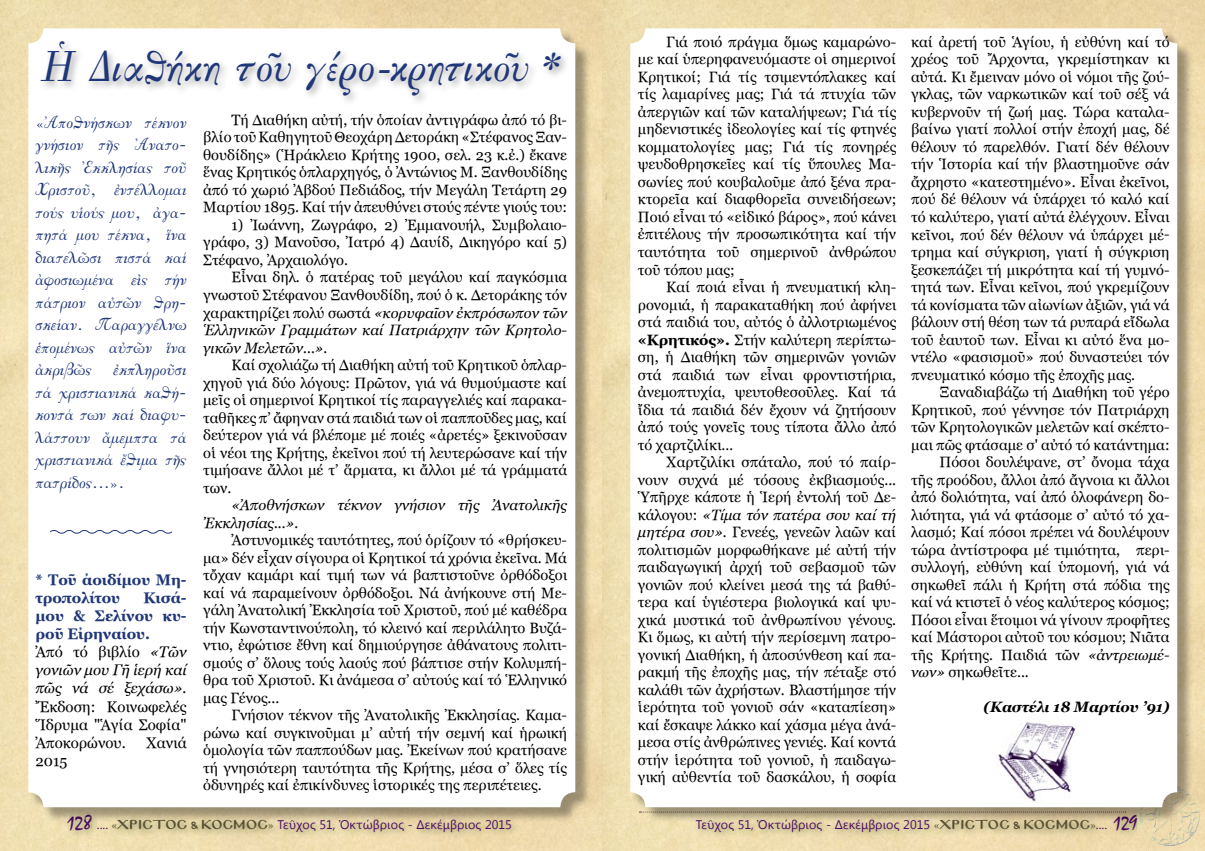
<style>
.page{position:relative;width:1205px;height:851px;background:#fff}
.page>*{position:absolute;margin:0;border:0;box-sizing:border-box;transform-origin:0 0}
.t1{font:42.5px "GFS Bodoni Classic";color:#1f3678}
.t2{font:italic 16.25px/22.5px "GFS Goschen";color:#1f3678;text-align:justify}
.t3{font:15px/18px "SK Georgia Pol Uni W";color:#000;text-align:justify}
.t4{font:15px/18px "SK Georgia Pol Uni W Bold";color:#1f3678}
.t5{font:15px/18px "SK Georgia Pol Uni W Italic";color:#000}
.t6{font:14.62px/17.5px "SK Georgia Pol Uni W";color:#000;text-align:justify}
.t7{font:14.62px/17.5px "SK Georgia Pol Uni W Italic";color:#000;text-align:justify}
.t8{font:italic 14.62px "SK Georgia Pol Uni W Bold";color:#000}
.t9{font:12.5px "Segoe UI";letter-spacing:.01em;color:#4d0c62}
.s1{font-family:"SK Georgia Pol Uni W Italic"}
.s2{font-family:"SK Georgia Pol Uni W"}
.s3{font-family:"SK Georgia Pol Uni W Bold"}
.s4{font-family:"Mistral";font-size:20px}
.s5{font-family:"Minion Pro"}
.s6{font-family:"Minion Pro";color:#585134}
.s7{font-family:"Mg Byzantine UC Pol Normal";font-size:11.25px;color:#585134}
</style>
<div class="page">
<img style="left:0;top:0;width:1205px;height:850px">
<div style="left:30px;top:30px;width:561px;height:793px;background:#000;opacity:.35"></div>
<div style="left:28px;top:28px;width:547px;height:779px;background:#fff;border-radius:15px"></div>
<div style="left:38px;top:38px;width:533px;height:68px;background:#000;opacity:.35"></div>
<svg style="left:50px;top:530px;width:122px;height:4px"></svg>
<div style="left:632px;top:30px;width:561px;height:793px;background:#000;opacity:.35"></div>
<div style="left:630px;top:28px;width:547px;height:779px;background:#fff;border-radius:15px"></div>
<img style="left:997px;top:722px;width:79px;height:80px">
<h1 class="t1" style="left:40px;top:34px;width:523px">Ἡ Διαθήκη τοῦ γέρο-κρητικοῦ *</h1>
<p class="t2" style="left:35px;top:112px;width:153px">«Ἀποθνήσκων τέκνον γνήσιον τῆς Ἀνατο&shy;λικῆς Ἐκκλησίας τοῦ Χριστοῦ, ἐντέλλομαι τούς υἱούς μου, ἀγα&shy;πητά μου τέκνα, ἵνα διατελῶσι πιστά καί ἀφοσιωμένα εἰς τήν πάτριον αὐτῶν θρη&shy;σκείαν. Παραγγέλνω ἑπομένως αὐτῶν ἵνα ἀκριβῶς</p>
<p class="t2" style="left:35px;top:359px;width:153px;text-indent:78px">ἐκπληροῦσι τά χριστιανικά καθή&shy;κοντά των καί διαφυ&shy;λάττουν ἄμεμπτα τά χριστιανικά ἔθιμα τῆς πατρίδος...».</p>
<p class="t4" style="left:35px;top:570px;width:153px">* Τοῦ ἀοιδίμου Μη&shy;τροπολίτου</p>
<p class="t4" style="left:35px;top:588px;width:153px;text-align:justify;text-indent:108px">Κισά&shy;μου &amp; Σελίνου κυ&shy;ροῦ Εἰρηναίου.</p>
<p class="t3" style="left:35px;top:643px;width:153px">Ἀπό τό βιβλίο <span class="s1">«Τῶν</span></p>
<p class="t5" style="left:35px;top:660px;width:153px">γονιῶν μου Γῆ ἱερή καί πῶς νά σέ ξεχάσω».</p>
<p class="t3" style="left:35px;top:697px;width:153px">Ἔκδοση: Κοινωφελές Ἵδρυμα "Ἁγία Σοφία" Ἀποκορώνου.</p>
<p class="t3" style="left:146px;top:733px;width:42px">Χανιά</p>
<p class="t3" style="left:35px;top:751px;width:33px">2015</p>
<p class="t6" style="left:203px;top:111px;width:365px;text-indent:28px">Τή Διαθήκη αὐτή, τήν ὁποίαν ἀντιγράφω ἀπό τό βι&shy;βλίο τοῦ Καθηγητοῦ Θεοχάρη Δετοράκη «Στέφανος Ξαν&shy;θουδίδης» (Ἡράκλειο Κρήτης 1900, σελ. 23 κ.ἐ.) ἔκανε ἕνας Κρητικός ὁπλαρχηγός, ὁ Ἀντώνιος Μ. Ξανθουδίδης ἀπό τό χωριό Ἀβδού Πεδιάδος, τήν Μεγάλη Τετάρτη 29<br>Μαρτίου 1895. Καί τήν ἀπευθύνει στούς πέντε γιούς του:</p>
<p class="t6" style="left:203px;top:216px;width:365px;text-indent:28px">1) Ἰωάννη, Ζωγράφο, 2) Ἐμμανουήλ, Συμβολαιο&shy;γράφο, 3) Μανοῦσο, Ἰατρό 4) Δαυίδ, Δικηγόρο καί 5)<br>Στέφανο, Ἀρχαιολόγο.</p>
<p class="t6" style="left:203px;top:268px;width:365px;text-align:right">Εἶναι δηλ. ὁ πατέρας τοῦ μεγάλου καί παγκόσμια γνωστοῦ Στέφανου Ξανθουδίδη, πού ὁ κ. Δετοράκης τόν</p>
<p class="t7" style="left:203px;top:303px;width:365px"><span class="s2">χαρακτηρίζει πολύ σωστά</span> «κορυφαῖον ἐκπρόσωπον τῶν Ἑλληνικῶν Γραμμάτων καί Πατριάρχην τῶν Κρητολο&shy;γικῶν Μελετῶν...».</p>
<p class="t6" style="left:203px;top:356px;width:365px;text-indent:28px">Καί σχολιάζω τή Διαθήκη αὐτή τοῦ Κρητικοῦ ὁπλαρ&shy;χηγοῦ γιά δύο λόγους: Πρῶτον, γιά νά θυμούμαστε καί μεῖς οἱ σημερινοί Κρητικοί τίς παραγγελιές καί παρακα&shy;ταθῆκες π’ ἄφηναν στά παιδιά των οἱ παπποῦδες μας, καί δεύτερον γιά νά βλέπομε μέ ποιές «ἀρετές» ξεκινοῦσαν οἱ νέοι της Κρήτης, ἐκεῖνοι πού τή λευτερώσανε καί τήν τιμήσανε ἄλλοι μέ τ’ ἅρματα, κι ἄλλοι μέ τά γράμματά των.</p>
<p class="t7" style="left:203px;top:495px;width:365px;text-indent:28px">«Ἀποθνήσκων τέκνον γνήσιον τῆς Ἀνατολικῆς<br>Ἐκκλησίας...».</p>
<p class="t6" style="left:203px;top:531px;width:365px;text-indent:28px">Ἀστυνομικές ταυτότητες, πού ὁρίζουν τό «θρήσκευ&shy;μα» δέν εἶχαν σίγουρα οἱ Κρητικοί τά χρόνια ἐκεῖνα. Μά τὄχαν καμάρι καί τιμή των νά βαπτιστοῦνε ὀρθόδοξοι καί νά παραμείνουν ὀρθόδοξοι. Νά ἀνήκουνε στή Με&shy;γάλη Ἀνατολική Ἐκκλησία τοῦ Χριστοῦ, πού μέ καθέδρα τήν Κωνσταντινούπολη, τό κλεινό καί περιλάλητο Βυζά&shy;ντιο, ἐφώτισε ἔθνη καί δημιούργησε ἀθάνατους πολιτι&shy;σμούς σ’ ὅλους τούς λαούς πού βάπτισε στήν Κολυμπή&shy;θρα τοῦ Χριστοῦ. Κι ἀνάμεσα σ’ αὐτούς καί τό Ἑλληνικό μας Γένος...</p>
<p class="t6" style="left:203px;top:706px;width:365px;text-indent:28px">Γνήσιον τέκνον τῆς Ἀνατολικῆς Ἐκκλησίας. Καμα&shy;ρώνω καί συγκινοῦμαι μ’ αὐτή τήν σεμνή καί ἡρωική ὁμολογία τῶν παππούδων μας. Ἐκείνων πού κρατήσανε τή γνησιότερη ταυτότητα τῆς Κρήτης, μέσα σ’ ὅλες τίς ὀδυνηρές καί ἐπικίνδυνες ἱστορικές της περιπέτειες.</p>
<p class="t6" style="left:638px;top:33px;width:260px;text-indent:28px">Γιά ποιό πράγμα ὅμως καμαρώνο&shy;με καί ὑπερηφανευόμαστε οἱ σημερινοί Κρητικοί; Γιά τίς τσιμεντόπλακες καί τίς λαμαρίνες μας; Γιά τά πτυχία τῶν ἀπεργιῶν καί τῶν καταλήψεων; Γιά τίς μηδενιστικές ἰδεολογίες καί τίς φτηνές κομματολογίες μας; Γιά τίς πονηρές ψευδοθρησκεῖες καί τίς ὕπουλες Μα&shy;σωνίες πού κουβαλοῦμε ἀπό ξένα πρα&shy;κτορεῖα καί διαφθορεῖα συνειδήσεων; Ποιό εἶναι τό «εἰδικό βάρος», πού κάνει ἐπιτέλους τήν προσωπικότητα καί τήν ταυτότητα τοῦ σημερινοῦ ἀνθρώπου τοῦ τόπου μας;</p>
<p class="t6" style="left:638px;top:278px;width:260px;text-indent:28px">Καί ποιά εἶναι ἡ πνευματική κλη&shy;ρονομιά, ἡ παρακαταθήκη πού ἀφήνει στά παιδιά του, αὐτός ὁ ἀλλοτριωμένος <span class="s3">«Κρητικός».</span> Στήν καλύτερη περίπτω&shy;ση, ἡ Διαθήκη τῶν σημερινῶν γονιῶν στά παιδιά των εἶναι φροντιστήρια, ἀνεμοπτυχία, ψευτοθεσοῦλες. Καί τά ἴδια τά παιδιά δέν ἔχουν νά ζητήσουν ἀπό τούς γονεῖς τους τίποτα ἄλλο ἀπό τό χαρτζιλίκι…</p>
<p class="t6" style="left:638px;top:453px;width:260px;text-indent:28px">Χαρτζιλίκι σπάταλο, πού τό παίρ&shy;νουν συχνά μέ τόσους ἐκβιασμούς...<br>Ὑπῆρχε κάποτε ἡ Ἱερή ἐντολή τοῦ Δε-</p>
<p class="t7" style="left:638px;top:505px;width:260px"><span class="s2">κάλογου:</span> «Τίμα τόν πατέρα σου καί τή</p>
<p class="t6" style="left:638px;top:523px;width:260px"><span class="s1">μητέρα σου».</span> Γενεές, γενεῶν λαῶν καί πολιτισμῶν μορφωθήκανε μέ αὐτή τήν παιδαγωγική ἀρχή τοῦ σεβασμοῦ τῶν γονιῶν πού κλείνει μεσά της τά βαθύ&shy;τερα καί ὑγιέστερα βιολογικά καί ψυ&shy;χικά μυστικά τοῦ ἀνθρωπίνου γένους.<br>Κι ὅμως, κι αὐτή τήν περίσεμνη πατρο&shy;γονική Διαθήκη, ἡ ἀποσύνθεση καί πα&shy;ρακμή τῆς ἐποχῆς μας, τήν πέταξε στό καλάθι τῶν ἀχρήστων. Βλαστήμησε τήν ἱερότητα τοῦ γονιοῦ σάν «καταπίεση» καί ἔσκαψε λάκκο καί χάσμα μέγα ἀνά&shy;μεσα στίς ἀνθρώπινες γενιές. Καί κοντά στήν ἱερότητα τοῦ γονιοῦ, ἡ παιδαγω&shy;γική αὐθεντία τοῦ δασκάλου, ἡ σοφία</p>
<p class="t6" style="left:911px;top:33px;width:260px">καί ἀρετή τοῦ Ἁγίου, ἡ εὐθύνη καί τό χρέος τοῦ Ἄρχοντα, γκρεμίστηκαν κι αὐτά. Κι ἔμειναν μόνο οἱ νόμοι τῆς ζού&shy;γκλας, τῶν ναρκωτικῶν καί τοῦ σέξ νά κυβερνοῦν τή ζωή μας. Τώρα καταλα&shy;βαίνω γιατί πολλοί στήν ἐποχή μας, δέ θέλουν τό παρελθόν. Γιατί δέν θέλουν τήν Ἱστορία καί τήν βλαστημοῦνε σάν ἄχρηστο «κατεστημένο». Εἶναι ἐκεῖνοι, πού δέ θέλουν νά ὑπάρχει τό καλό καί τό καλύτερο, γιατί αὐτά ἐλέγχουν. Εἶναι κεῖνοι, πού δέν θέλουν νά ὑπάρχει μέ&shy;τρημα καί σύγκριση, γιατί ἡ σύγκριση ξεσκεπάζει τή μικρότητα καί τή γυμνό&shy;τητά των. Εἶναι κεῖνοι, πού γκρεμίζουν τά κονίσματα τῶν αἰωνίων ἀξιῶν, γιά νά βάλουν στή θέση των τά ρυπαρά εἴδωλα τοῦ ἑαυτοῦ των. Εἶναι κι αὐτό ἕνα μο&shy;ντέλο «φασισμοῦ» πού δυναστεύει τόν πνευματικό κόσμο τῆς ἐποχῆς μας.</p>
<p class="t6" style="left:939px;top:383px;width:231px">Ξαναδιαβάζω τή Διαθήκη τοῦ γέρο</p>
<p class="t6" style="left:911px;top:401px;width:260px">Κρητικοῦ, πού γέννησε τόν Πατριάρχη</p>
<p class="t6" style="left:911px;top:418px;width:260px">τῶν Κρητολογικῶν μελετῶν καί σκέπτο-</p>
<p class="t6" style="left:911px;top:436px;width:260px">μαι πῶς φτάσαμε σ' αὐτό τό κατάντημα:</p>
<p class="t6" style="left:939px;top:453px;width:231px">Πόσοι δουλέψανε, στ’ ὄνομα τάχα</p>
<p class="t6" style="left:911px;top:471px;width:260px">τῆς προόδου, ἄλλοι ἀπό ἄγνοια κι ἄλλοι</p>
<p class="t6" style="left:911px;top:488px;width:260px">ἀπό δολιότητα, ναί ἀπό ὁλοφάνερη δο-</p>
<p class="t6" style="left:911px;top:506px;width:260px">λιότητα, γιά νά φτάσομε σ’ αὐτό τό χα-</p>
<p class="t6" style="left:911px;top:523px;width:260px">λασμό; Καί πόσοι πρέπει νά δουλέψουν</p>
<p class="t6" style="left:911px;top:541px;width:260px">τώρα ἀντίστροφα μέ τιμιότητα, περι-</p>
<p class="t6" style="left:911px;top:558px;width:260px">συλλογή, εὐθύνη καί ὑπομονή, γιά νά</p>
<p class="t6" style="left:911px;top:576px;width:260px">σηκωθεῖ πάλι ἡ Κρήτη στά πόδια της</p>
<p class="t6" style="left:911px;top:593px;width:260px">καί νά κτιστεῖ ὁ νέος καλύτερος κόσμος;</p>
<p class="t6" style="left:911px;top:611px;width:260px">Πόσοι εἶναι ἕτοιμοι νά γίνουν προφῆτες</p>
<p class="t6" style="left:911px;top:628px;width:260px">καί Μάστοροι αὐτοῦ του κόσμου; Νιᾶτα</p>
<p class="t6" style="left:911px;top:646px;width:260px">τῆς Κρήτης. Παιδιά τῶν <span class="s1">«ἀντρειωμέ-</span></p>
<p class="t6" style="left:911px;top:663px;width:119px"><span class="s1">νων»</span> σηκωθεῖτε...</p>
<p class="t8" style="left:983px;top:696px;width:187px">(Καστέλι 18 Μαρτίου ’91)</p>
<p class="t9" style="left:67px;top:815px;width:446px"><span class="s4">128</span> <span class="s5">....</span> <span class="s6">«</span><span class="s7">ΧΡΙΣΤΟΣ &amp; ΚΟΣΜΟΣ</span><span class="s6">»</span> Τεῦχος 51, Ὀκτώβριος - Δεκέμβριος 2015</p>
<p class="t9" style="left:696px;top:815px;width:443px">Τεῦχος 51, Ὀκτώβριος - Δεκέμβριος 2015 <span class="s6">«</span><span class="s7">ΧΡΙΣΤΟΣ &amp; ΚΟΣΜΟΣ</span><span class="s6">»</span><span class="s5">....</span> <span class="s4">129</span></p>
</div>
